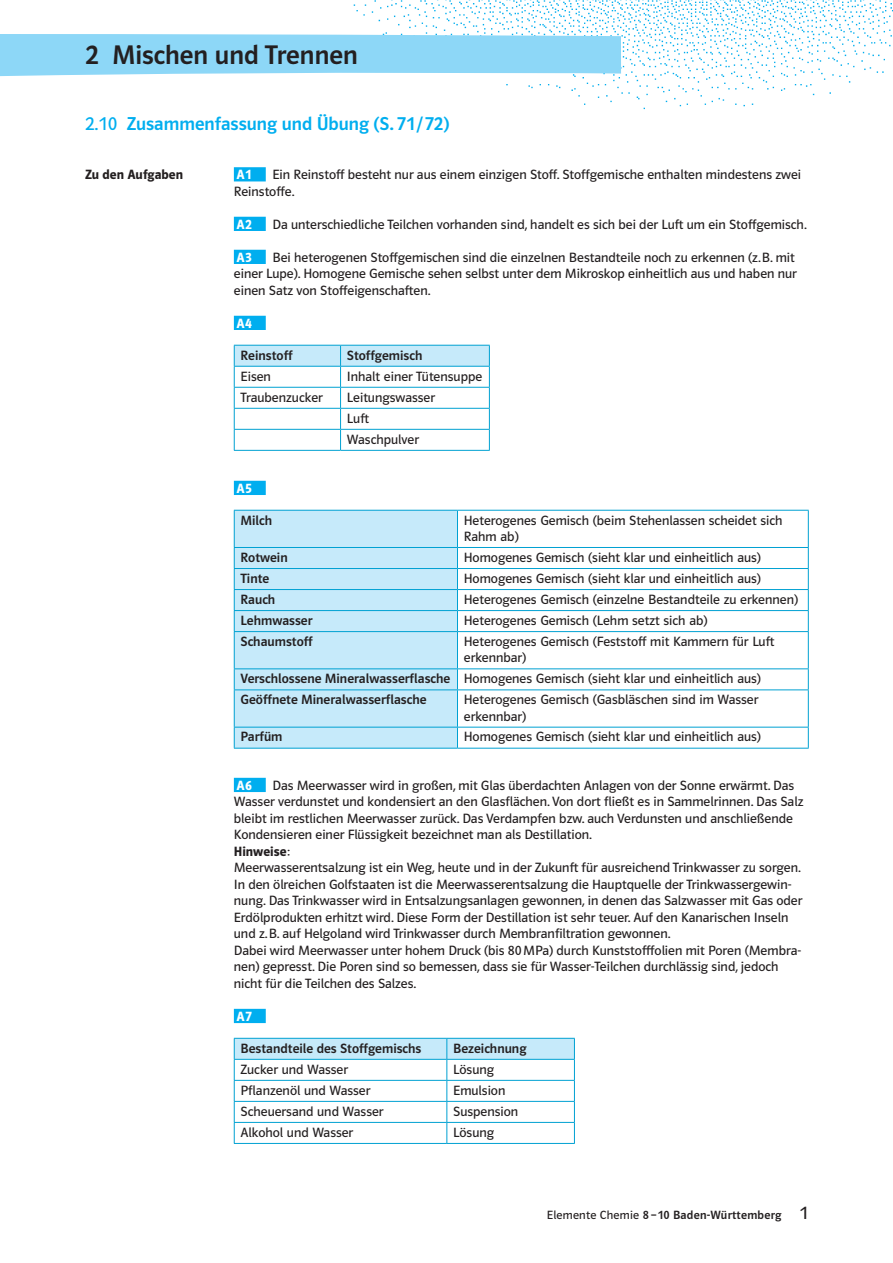
<style>
.page{position:relative;width:893px;height:1263px;background:#fff}
.page>*{position:absolute;margin:0;border:0;box-sizing:border-box;transform-origin:0 0}
.t1{font:500 27px "Polo CEF";color:#231f20}
.t2{font:500 18.75px "Polo CEF";color:#00aeef}
.t3{font:13.5px/16.5px "Polo CEF";color:#231f20}
.t4{font:500 13.5px/21px "Polo CEF";color:#231f20}
.t5{font:600 13.5px "Polo CEF";letter-spacing:.025em;color:#fff}
.t6{font:600 13.5px "Polo CEF";color:#231f20}
.t7{font:500 12px "Polo CEF";letter-spacing:.02em;color:#231f20}
.s1{font-weight:400}
.s2{font-weight:600}
.s3{font-weight:400;font-size:18px}
</style>
<div class="page">
<img style="left:0;top:0;width:893px;height:110px">
<svg style="left:0;top:34px;width:621px;height:42px"></svg>
<div style="left:234px;top:167px;width:32px;height:14px;background:#00aeef"></div>
<div style="left:234px;top:217px;width:32px;height:14px;background:#00aeef"></div>
<div style="left:234px;top:250px;width:32px;height:14px;background:#00aeef"></div>
<div style="left:234px;top:316px;width:32px;height:14px;background:#00aeef"></div>
<div style="left:234px;top:481px;width:32px;height:14px;background:#00aeef"></div>
<div style="left:234px;top:778px;width:32px;height:14px;background:#00aeef"></div>
<div style="left:234px;top:1009px;width:32px;height:14px;background:#00aeef"></div>
<hr style="left:234px;top:450px;width:107px;height:1px;background:#00a1d2">
<hr style="left:341px;top:450px;width:149px;height:1px;background:#00a1d2">
<svg style="left:234px;top:345px;width:256px;height:105px"></svg>
<hr style="left:234px;top:366px;width:107px;height:1px;background:#00a1d2">
<hr style="left:341px;top:366px;width:149px;height:1px;background:#00a1d2">
<div style="left:235px;top:511px;width:222px;height:237px;background:#c6eafa"></div>
<hr style="left:457px;top:547px;width:352px;height:1px;background:#00a1d2">
<hr style="left:457px;top:568px;width:352px;height:1px;background:#00a1d2">
<hr style="left:234px;top:547px;width:223px;height:1px;background:#00a1d2">
<hr style="left:234px;top:568px;width:223px;height:1px;background:#00a1d2">
<hr style="left:457px;top:510px;width:352px;height:1px;background:#00a1d2">
<hr style="left:808px;top:511px;width:1px;height:36px;background:#00a1d2">
<hr style="left:457px;top:589px;width:352px;height:1px;background:#00a1d2">
<hr style="left:457px;top:610px;width:352px;height:1px;background:#00a1d2">
<svg style="left:808px;top:548px;width:1px;height:83px"></svg>
<hr style="left:457px;top:631px;width:352px;height:1px;background:#00a1d2">
<hr style="left:808px;top:632px;width:1px;height:36px;background:#00a1d2">
<hr style="left:457px;top:668px;width:352px;height:1px;background:#00a1d2">
<svg style="left:808px;top:669px;width:1px;height:20px"></svg>
<hr style="left:457px;top:689px;width:352px;height:1px;background:#00a1d2">
<hr style="left:808px;top:690px;width:1px;height:37px;background:#00a1d2">
<hr style="left:457px;top:727px;width:352px;height:1px;background:#00a1d2">
<svg style="left:808px;top:727px;width:1px;height:21px"></svg>
<hr style="left:457px;top:748px;width:352px;height:1px;background:#00a1d2">
<hr style="left:234px;top:589px;width:223px;height:1px;background:#00a1d2">
<hr style="left:234px;top:610px;width:223px;height:1px;background:#00a1d2">
<hr style="left:234px;top:631px;width:223px;height:1px;background:#00a1d2">
<hr style="left:234px;top:668px;width:223px;height:1px;background:#00a1d2">
<hr style="left:234px;top:689px;width:223px;height:1px;background:#00a1d2">
<hr style="left:234px;top:727px;width:223px;height:1px;background:#00a1d2">
<hr style="left:234px;top:510px;width:223px;height:1px;background:#00a1d2">
<hr style="left:234px;top:511px;width:1px;height:36px;background:#00a1d2">
<hr style="left:457px;top:511px;width:1px;height:36px;background:#00a1d2">
<svg style="left:234px;top:548px;width:1px;height:83px"></svg>
<svg style="left:457px;top:548px;width:1px;height:83px"></svg>
<hr style="left:234px;top:632px;width:1px;height:36px;background:#00a1d2">
<hr style="left:457px;top:632px;width:1px;height:36px;background:#00a1d2">
<svg style="left:234px;top:669px;width:1px;height:20px"></svg>
<svg style="left:457px;top:669px;width:1px;height:20px"></svg>
<hr style="left:234px;top:690px;width:1px;height:37px;background:#00a1d2">
<hr style="left:457px;top:690px;width:1px;height:37px;background:#00a1d2">
<svg style="left:234px;top:727px;width:1px;height:21px"></svg>
<svg style="left:457px;top:727px;width:1px;height:21px"></svg>
<hr style="left:234px;top:748px;width:223px;height:1px;background:#00a1d2">
<hr style="left:234px;top:1143px;width:213px;height:1px;background:#00a1d2">
<hr style="left:447px;top:1143px;width:128px;height:1px;background:#00a1d2">
<svg style="left:234px;top:1038px;width:341px;height:105px"></svg>
<hr style="left:234px;top:1059px;width:213px;height:1px;background:#00a1d2">
<hr style="left:447px;top:1059px;width:128px;height:1px;background:#00a1d2">
<h1 class="t1" style="left:85px;top:39px;width:274px">2 Mischen und Trennen</h1>
<h2 class="t2" style="left:85px;top:112px;width:366px"><span class="s1">2.10</span> Zusammenfassung und Übung (S. 71/72)</h2>
<p class="t5" style="left:237px;top:167px;width:17px">A1</p>
<p class="t6" style="left:85px;top:167px;width:100px">Zu den Aufgaben</p>
<p class="t3" style="left:234px;top:167px;width:569px;text-indent:39px">Ein Reinstoff besteht nur aus einem einzigen Stoff. Stoffgemische enthalten mindestens zwei<br>Reinstoffe.</p>
<p class="t5" style="left:237px;top:216px;width:17px">A2</p>
<p class="t3" style="left:273px;top:216px;width:536px">Da unterschiedliche Teilchen vorhanden sind, handelt es sich bei der Luft um ein Stoffgemisch.</p>
<p class="t5" style="left:237px;top:249px;width:17px">A3</p>
<p class="t3" style="left:234px;top:249px;width:564px;text-indent:39px">Bei heterogenen Stoffgemischen sind die einzelnen Bestandteile noch zu erkennen (z.B. mit einer Lupe). Homogene Gemische sehen selbst unter dem Mikroskop einheitlich aus und haben nur einen Satz von Stoffeigenschaften.</p>
<p class="t5" style="left:237px;top:315px;width:17px">A4</p>
<p class="t4" style="left:241px;top:345px;width:54px">Reinstoff</p>
<p class="t4" style="left:347px;top:345px;width:77px">Stoffgemisch</p>
<p class="t3" style="left:241px;top:368px;width:32px">Eisen</p>
<p class="t3" style="left:347px;top:368px;width:137px">Inhalt einer Tütensuppe</p>
<p class="t3" style="left:241px;top:389px;width:84px">Traubenzucker</p>
<p class="t3" style="left:347px;top:387px;width:90px;line-height:21px">Leitungswasser<br>Luft<br>Waschpulver</p>
<p class="t5" style="left:237px;top:480px;width:17px">A5</p>
<p class="t4" style="left:241px;top:510px;width:33px">Milch</p>
<p class="t3" style="left:464px;top:512px;width:320px">Heterogenes Gemisch (beim Stehenlassen scheidet sich<br>Rahm ab)</p>
<p class="t4" style="left:241px;top:547px;width:49px">Rotwein</p>
<p class="t3" style="left:464px;top:549px;width:299px">Homogenes Gemisch (sieht klar und einheitlich aus)</p>
<p class="t4" style="left:241px;top:568px;width:30px">Tinte</p>
<p class="t3" style="left:464px;top:570px;width:299px">Homogenes Gemisch (sieht klar und einheitlich aus)</p>
<p class="t4" style="left:241px;top:589px;width:36px">Rauch</p>
<p class="t3" style="left:464px;top:591px;width:336px">Heterogenes Gemisch (einzelne Bestandteile zu erkennen)</p>
<p class="t4" style="left:241px;top:610px;width:73px">Lehmwasser</p>
<p class="t3" style="left:464px;top:612px;width:245px">Heterogenes Gemisch (Lehm setzt sich ab)</p>
<p class="t4" style="left:241px;top:631px;width:74px">Schaumstoff</p>
<p class="t3" style="left:464px;top:633px;width:312px">Heterogenes Gemisch (Feststoff mit Kammern für Luft erkennbar)</p>
<p class="t4" style="left:241px;top:668px;width:522px">Verschlossene Mineralwasserflasche <span class="s1">Homogenes Gemisch (sieht klar und einheitlich aus)<br></span>Geöffnete Mineralwasserflasche</p>
<p class="t3" style="left:464px;top:692px;width:296px">Heterogenes Gemisch (Gasbläschen sind im Wasser erkennbar)</p>
<p class="t4" style="left:241px;top:727px;width:43px">Parfüm</p>
<p class="t3" style="left:464px;top:729px;width:299px">Homogenes Gemisch (sieht klar und einheitlich aus)</p>
<p class="t5" style="left:237px;top:777px;width:17px">A6</p>
<p class="t3" style="left:234px;top:777px;width:571px;text-indent:39px">Das Meerwasser wird in großen, mit Glas überdachten Anlagen von der Sonne erwärmt. Das Wasser verdunstet und kondensiert an den Glasflächen. Von dort fließt es in Sammelrinnen. Das Salz bleibt im restlichen Meerwasser zurück. Das Verdampfen bzw. auch Verdunsten und anschließende Kondensieren einer Flüssigkeit bezeichnet man als Destillation.<br><span class="s2">Hinweise</span>:<br>Meerwasserentsalzung ist ein Weg, heute und in der Zukunft für ausreichend Trinkwasser zu sorgen.<br>In den ölreichen Golfstaaten ist die Meerwasserentsalzung die Hauptquelle der Trinkwassergewin&shy;nung. Das Trinkwasser wird in Entsalzungsanlagen gewonnen, in denen das Salzwasser mit Gas oder Erdölprodukten erhitzt wird. Diese Form der Destillation ist sehr teuer. Auf den Kanarischen Inseln und z.B. auf Helgoland wird Trinkwasser durch Membranfiltration gewonnen.<br>Dabei wird Meerwasser unter hohem Druck (bis 80MPa) durch Kunststofffolien mit Poren (Membra&shy;nen) gepresst. Die Poren sind so bemessen, dass sie für Wasser-Teilchen durchlässig sind, jedoch nicht für die Teilchen des Salzes.</p>
<p class="t5" style="left:237px;top:1008px;width:17px">A7</p>
<p class="t4" style="left:241px;top:1038px;width:182px">Bestandteile des Stoffgemischs</p>
<p class="t4" style="left:453px;top:1038px;width:75px">Bezeichnung</p>
<p class="t3" style="left:241px;top:1061px;width:109px">Zucker und Wasser</p>
<p class="t3" style="left:453px;top:1061px;width:42px">Lösung</p>
<p class="t3" style="left:241px;top:1082px;width:131px">Pflanzenöl und Wasser</p>
<p class="t3" style="left:453px;top:1082px;width:54px">Emulsion</p>
<p class="t3" style="left:241px;top:1103px;width:144px">Scheuersand und Wasser</p>
<p class="t3" style="left:453px;top:1103px;width:67px">Suspension</p>
<p class="t3" style="left:241px;top:1124px;width:114px">Alkohol und Wasser</p>
<p class="t3" style="left:453px;top:1124px;width:42px">Lösung</p>
<p class="t7" style="left:547px;top:1208px;width:262px"><span class="s1">Elemente Chemie</span> 8 – 10 Baden-Württemberg <span class="s3">1</span></p>
</div>
